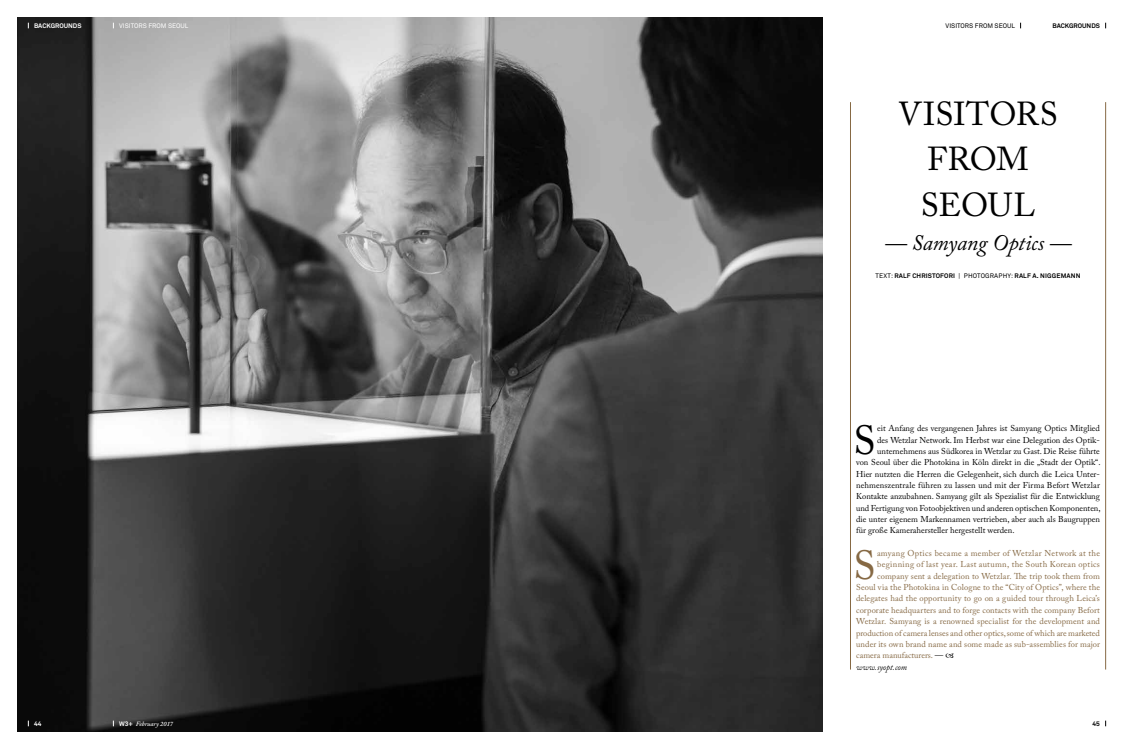
<style>
.page{position:relative;width:1134px;height:749px;background:#fff}
.page>*{position:absolute;margin:0;border:0;box-sizing:border-box;transform-origin:0 0}
.t1{font:40.4px "Adobe Caslon Pro";color:#000}
.t2{font:40.4px "Adobe Caslon Pro";color:#866944}
.t3{font:33px/45.3px "Adobe Caslon Pro";color:#000;text-align:center}
.t4{font:italic 22px "Adobe Caslon Pro";letter-spacing:-.005em;color:#000}
.t5{font:8.5px "Adobe Caslon Pro";color:#000}
.t6{font:8.5px "Adobe Caslon Pro";letter-spacing:.01em;color:#866944}
.t7{font:8.5px "Adobe Caslon Pro";letter-spacing:.035em;color:#866944}
.t8{font:8.5px "Adobe Caslon Pro";letter-spacing:.03em;color:#866944}
.t9{font:italic 8.5px "Adobe Caslon Pro";color:#000}
.t10{font:700 6.5px "Akkurat Std";letter-spacing:.025em;color:#000}
.t11{font:6.5px "Akkurat Std";color:#fff}
.t12{font:6.5px "Akkurat Std";color:#000}
.t13{font:italic 600 6.5px "Adobe Caslon Pro";color:#fff}
.t14{font:700 6.5px "Akkurat Std";color:#fff}
.t15{font:700 6.5px "Akkurat Std";color:#000}
.s1{font-weight:400}
.s2{color:#000}
.s3{font-family:"Akkurat Std";font-weight:700;font-style:normal}
</style>
<div class="page">
<img style="left:17px;top:17px;width:805px;height:714px">
<hr style="left:850px;top:102px;width:1px;height:567px;background:#866944">
<hr style="left:1105px;top:102px;width:1px;height:567px;background:#866944">
<p class="t14" style="left:34px;top:21px;width:49px">BACKGROUNDS</p>
<p class="t11" style="left:119px;top:22px;width:71px">VISITORS FROM SEOUL</p>
<p class="t12" style="left:946px;top:22px;width:71px">VISITORS FROM SEOUL</p>
<p class="t15" style="left:1052px;top:21px;width:49px">BACKGROUNDS</p>
<h2 class="t3" style="left:898px;top:91px;width:161px">VISITORS<br>FROM<br>SEOUL</h2>
<h3 class="t4" style="left:885px;top:229px;width:188px">— Samyang Optics —</h3>
<p class="t10" style="left:875px;top:271px;width:206px"><span class="s1">TEXT:</span> RALF CHRISTOFORI <span class="s1">| PHOTOGRAPHY:</span> RALF A. NIGGEMANN</p>
<h1 class="t1" style="left:853px;top:416px;width:24px">S</h1>
<p class="t5" style="left:877px;top:423px;width:224px">eit Anfang des vergangenen Jahres ist Samyang Optics Mitglied</p>
<p class="t5" style="left:877px;top:434px;width:224px">des Wetzlar Network. Im Herbst war eine Delegation des Optik-</p>
<p class="t5" style="left:877px;top:446px;width:224px">unternehmens aus Südkorea in Wetzlar zu Gast. Die Reise führte</p>
<p class="t5" style="left:856px;top:457px;width:246px">von Seoul über die Photokina in Köln direkt in die „Stadt der Optik“.</p>
<p class="t5" style="left:856px;top:468px;width:245px">Hier nutzten die Herren die Gelegenheit, sich durch die Leica Unter-</p>
<p class="t5" style="left:856px;top:480px;width:245px">nehmenszentrale führen zu lassen und mit der Firma Befort Wetzlar</p>
<p class="t5" style="left:856px;top:491px;width:245px">Kontakte anzubahnen. Samyang gilt als Spezialist für die Entwicklung</p>
<p class="t5" style="left:856px;top:502px;width:246px">und Fertigung von Fotoobjektiven und anderen optischen Komponenten,</p>
<p class="t5" style="left:856px;top:514px;width:245px">die unter eigenem Markennamen vertrieben, aber auch als Baugruppen</p>
<p class="t5" style="left:856px;top:525px;width:160px">für große Kamerahersteller hergestellt werden.</p>
<h1 class="t2" style="left:853px;top:541px;width:24px">S</h1>
<p class="t8" style="left:877px;top:548px;width:224px">amyang Optics became a member of Wetzlar Network at the</p>
<p class="t7" style="left:877px;top:559px;width:224px">beginning of last year. Last autumn, the South Korean optics</p>
<p class="t6" style="left:877px;top:570px;width:224px">company sent a delegation to Wetzlar. The trip took them from</p>
<p class="t6" style="left:856px;top:582px;width:245px">Seoul via the Photokina in Cologne to the “City of Optics”, where the</p>
<p class="t6" style="left:856px;top:593px;width:245px">delegates had the opportunity to go on a guided tour through Leica’s</p>
<p class="t6" style="left:856px;top:604px;width:245px">corporate headquarters and to forge contacts with the company Befort</p>
<p class="t6" style="left:856px;top:616px;width:245px">Wetzlar. Samyang is a renowned specialist for the development and</p>
<p class="t6" style="left:856px;top:627px;width:245px">production of camera lenses and other optics, some of which are marketed</p>
<p class="t6" style="left:856px;top:638px;width:245px">under its own brand name and some made as sub-assemblies for major</p>
<p class="t6" style="left:856px;top:650px;width:89px">camera manufacturers. <span class="s2">—</span></p>
<p class="t9" style="left:856px;top:661px;width:53px">www.syopt.com</p>
<p class="t14" style="left:34px;top:719px;width:9px">44</p>
<p class="t13" style="left:119px;top:719px;width:56px"><span class="s3">W3+</span> February 2017</p>
<p class="t10" style="left:1092px;top:719px;width:9px">45</p>
</div>
